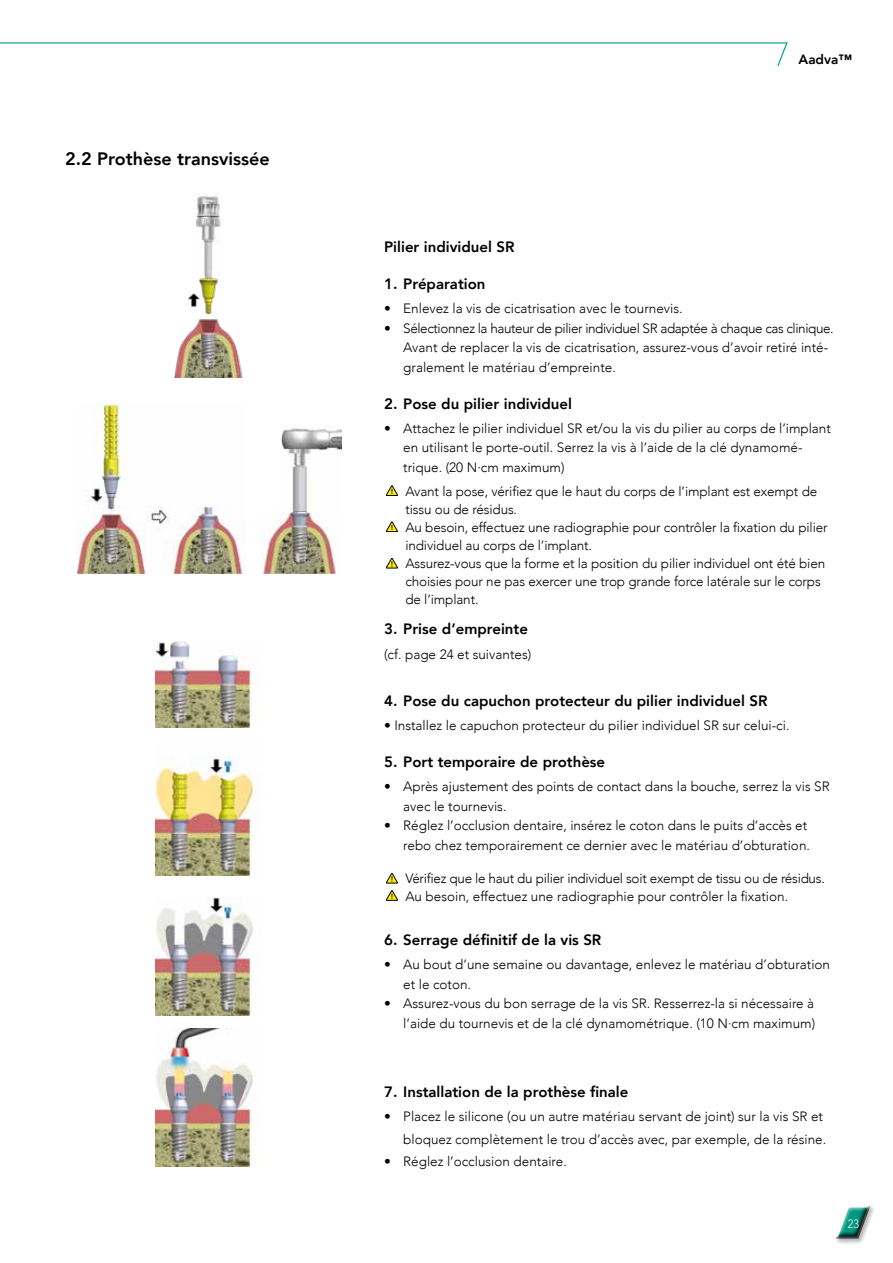
<style>
.page{position:relative;width:893px;height:1263px;background:#fff}
.page>*{position:absolute;margin:0;border:0;box-sizing:border-box;transform-origin:0 0}
.t1{font:800 18px "Avenir";color:#000}
.t2{font:800 15px "Avenir";color:#000}
.t3{font:300 13.5px/19.5px "Avenir";color:#000}
.t4{font:300 13.5px/18px "Avenir";letter-spacing:-.02em;color:#000}
.t5{font:800 13.5px "Avenir";color:#000}
.t6{font:300 12px "Avenir LT Std";color:#fff;scale:.9 1}
</style>
<div class="page">
<svg style="left:0;top:42px;width:788px;height:24px"></svg>
<div style="left:834px;top:1204px;width:43px;height:41px;background:#000;opacity:.3"></div>
<svg style="left:834px;top:1204px;width:42px;height:35px"></svg>
<img style="left:196px;top:193px;width:23px;height:6px">
<img style="left:174px;top:199px;width:69px;height:179px">
<img style="left:76px;top:404px;width:170px;height:170px">
<img style="left:155px;top:641px;width:97px;height:87px">
<img style="left:155px;top:757px;width:104px;height:119px">
<img style="left:155px;top:1028px;width:98px;height:138px">
<img style="left:155px;top:897px;width:98px;height:118px">
<img style="left:262px;top:512px;width:75px;height:62px">
<img style="left:281px;top:426px;width:61px;height:86px">
<svg style="left:386px;top:486px;width:12px;height:10px"></svg>
<svg style="left:386px;top:522px;width:12px;height:10px"></svg>
<svg style="left:386px;top:558px;width:12px;height:10px"></svg>
<svg style="left:386px;top:890px;width:12px;height:10px"></svg>
<svg style="left:386px;top:873px;width:12px;height:10px"></svg>
<h1 class="t1" style="left:65px;top:145px;width:206px">2.2 Prothèse transvissée</h1>
<p class="t2" style="left:384px;top:235px;width:132px">Pilier individuel SR</p>
<p class="t5" style="left:799px;top:49px;width:55px">Aadva™</p>
<p class="t2" style="left:384px;top:272px;width:103px">1. Préparation</p>
<p class="t3" style="left:384px;top:299px;width:300px">• Enlevez la vis de cicatrisation avec le tournevis.</p>
<p class="t3" style="left:403px;top:318px;width:432px;text-indent:-19px">• Sélectionnez la hauteur de pilier individuel SR adaptée à chaque cas clinique.<br>Avant de replacer la vis de cicatrisation, assurez-vous d’avoir retiré inté&shy;gralement le matériau d’empreinte.</p>
<p class="t2" style="left:384px;top:392px;width:189px">2. Pose du pilier individuel</p>
<p class="t3" style="left:403px;top:419px;width:429px;text-indent:-19px">• Attachez le pilier individuel SR et/ou la vis du pilier au corps de l’implant en utilisant le porte-outil. Serrez la vis à l’aide de la clé dynamomé&shy;trique. (20 N·cm maximum)</p>
<p class="t3" style="left:405px;top:482px;width:424px;line-height:18px">Avant la pose, vérifiez que le haut du corps de l’implant est exempt de tissu ou de résidus.<br>Au besoin, effectuez une radiographie pour contrôler la fixation du pilier individuel au corps de l’implant.<br>Assurez-vous que la forme et la position du pilier individuel ont été bien choisies pour ne pas exercer une trop grande force latérale sur le corps de l’implant.</p>
<p class="t2" style="left:384px;top:617px;width:145px">3. Prise d’empreinte</p>
<p class="t3" style="left:384px;top:644px;width:149px">(cf. page 24 et suivantes)</p>
<p class="t2" style="left:384px;top:689px;width:385px">4. Pose du capuchon protecteur du pilier individuel SR</p>
<p class="t3" style="left:384px;top:716px;width:407px">• Installez le capuchon protecteur du pilier individuel SR sur celui-ci.</p>
<p class="t2" style="left:384px;top:750px;width:223px">5. Port temporaire de prothèse</p>
<p class="t3" style="left:403px;top:777px;width:428px;text-indent:-19px">• Après ajustement des points de contact dans la bouche, serrez la vis SR avec le tournevis.</p>
<p class="t3" style="left:384px;top:816px;width:427px;text-align:right">• Réglez l’occlusion dentaire, insérez le coton dans le puits d’accès et rebo chez temporairement ce dernier avec le matériau d’obturation.</p>
<p class="t4" style="left:405px;top:870px;width:421px">Vérifiez que le haut du pilier individuel soit exempt de tissu ou de résidus.<br>Au besoin, effectuez une radiographie pour contrôler la fixation.</p>
<p class="t2" style="left:384px;top:928px;width:219px">6. Serrage définitif de la vis SR</p>
<p class="t3" style="left:403px;top:955px;width:428px;text-indent:-19px">• Au bout d’une semaine ou davantage, enlevez le matériau d’obturation et le coton.</p>
<p class="t3" style="left:384px;top:994px;width:433px;text-align:right">• Assurez-vous du bon serrage de la vis SR. Resserrez-la si nécessaire à l’aide du tournevis et de la clé dynamométrique. (10 N·cm maximum)</p>
<p class="t2" style="left:384px;top:1080px;width:246px">7. Installation de la prothèse finale</p>
<p class="t3" style="left:384px;top:1105px;width:444px;line-height:22.5px;text-align:right">• Placez le silicone (ou un autre matériau servant de joint) sur la vis SR et bloquez complètement le trou d’accès avec, par exemple, de la résine.</p>
<p class="t3" style="left:384px;top:1152px;width:184px">• Réglez l’occlusion dentaire.</p>
<p class="t6" style="left:848px;top:1217px;width:14px">23</p>
</div>
